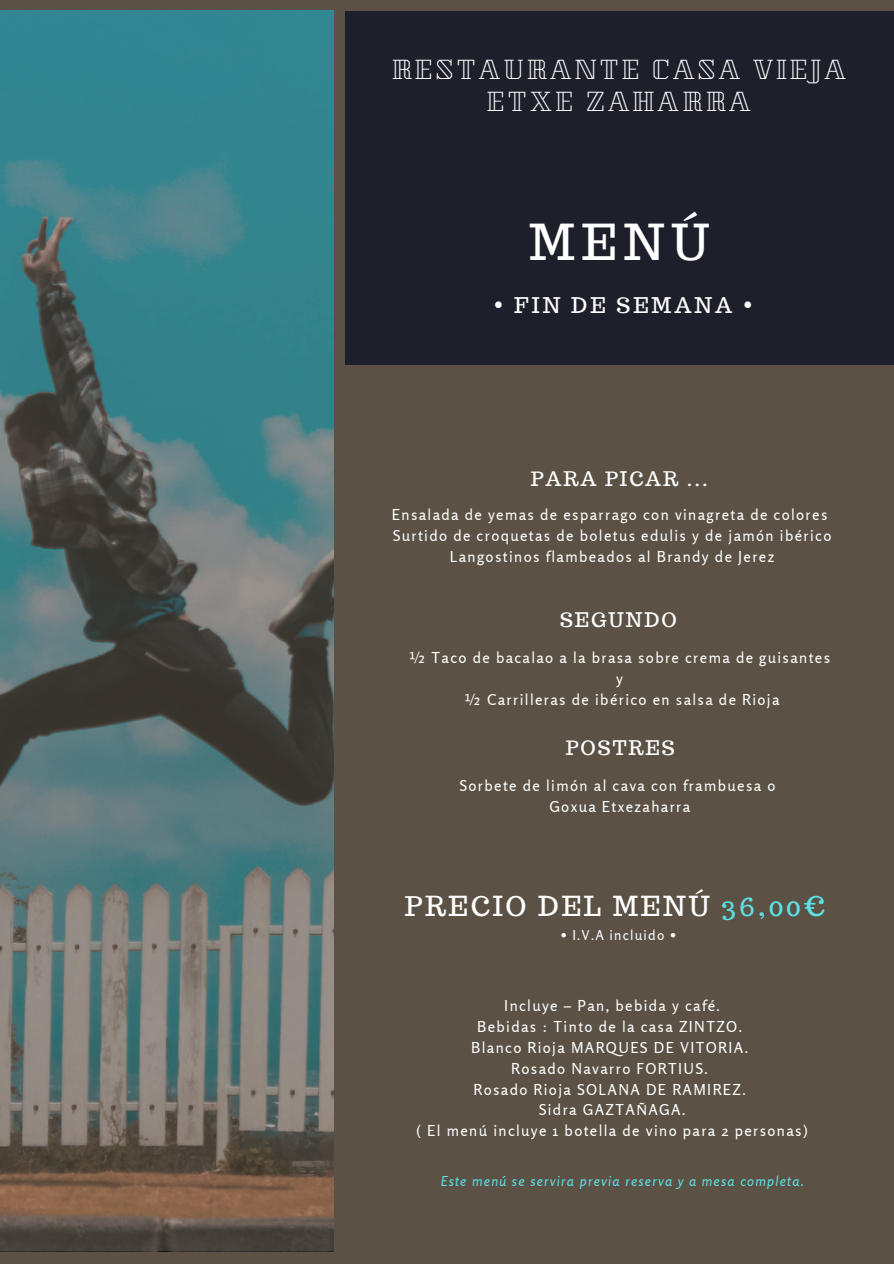
<style>
.page{position:relative;width:894px;height:1264px;background:#fff}
.page>*{position:absolute;margin:0;border:0;box-sizing:border-box;transform-origin:0 0}
.t1{font:48.45px "Trocchi";color:#fff}
.t2{font:27px "Trocchi";letter-spacing:.1em;color:#fff}
.t3{font:24px/32.8px "Kumar One Outline";letter-spacing:.14em;color:#fff;text-align:center}
.t4{font:21.15px "Trocchi";letter-spacing:.14em;color:#fff}
.t5{font:19.65px "Trocchi";letter-spacing:.1em;color:#fff}
.t6{font:15px/20.9px "Rosario";letter-spacing:.09em;color:#fff;text-align:center}
.t7{font:italic 13.65px "Rosario";letter-spacing:.09em;color:#5ce1e6}
.t8{font:13.65px "Rosario";letter-spacing:.09em;color:#fff}
.s1{color:#5ce1e6}
</style>
<div class="page">
<div style="left:0;top:0;width:893px;height:1263px;background:#5b5245"></div>
<div style="left:345px;top:11px;width:548px;height:353px;background:#1d1f2a"></div>
<svg style="left:0;top:11px;width:333px;height:1239px;background:#527172"></svg>
<h3 class="t3" style="left:391px;top:54px;width:455px">RESTAURANTE CASA VIEJA<br>ETXE ZAHARRA</h3>
<h1 class="t1" style="left:529px;top:210px;width:181px">MENÚ</h1>
<h3 class="t4" style="left:494px;top:292px;width:260px">• FIN DE SEMANA •</h3>
<h3 class="t5" style="left:530px;top:465px;width:179px">PARA PICAR ...</h3>
<p class="t6" style="left:392px;top:504px;width:441px">Ensalada de yemas de esparrago con vinagreta de colores<br>Surtido de croquetas de boletus edulis y de jamón ibérico<br>Langostinos flambeados al Brandy de Jerez</p>
<h3 class="t5" style="left:560px;top:607px;width:118px">SEGUNDO</h3>
<p class="t6" style="left:408px;top:647px;width:423px">½ Taco de bacalao a la brasa sobre crema de guisantes y<br>½ Carrilleras de ibérico en salsa de Rioja</p>
<h3 class="t5" style="left:565px;top:735px;width:110px">POSTRES</h3>
<p class="t6" style="left:459px;top:775px;width:317px">Sorbete de limón al cava con frambuesa o<br>Goxua Etxezaharra</p>
<h2 class="t2" style="left:404px;top:888px;width:422px">PRECIO DEL MENÚ <span class="s1">36,00€</span></h2>
<p class="t8" style="left:560px;top:927px;width:117px">• I.V.A incluido •</p>
<p class="t6" style="left:416px;top:995px;width:392px">Incluye – Pan, bebida y café.<br>Bebidas : Tinto de la casa ZINTZO.<br>Blanco Rioja MARQUES DE VITORIA.<br>Rosado Navarro FORTIUS.<br>Rosado Rioja SOLANA DE RAMIREZ.<br>Sidra GAZTAÑAGA.<br>( El menú incluye 1 botella de vino para 2 personas)</p>
<p class="t7" style="left:440px;top:1172px;width:365px">Este menú se servira previa reserva y a mesa completa.</p>
</div>
